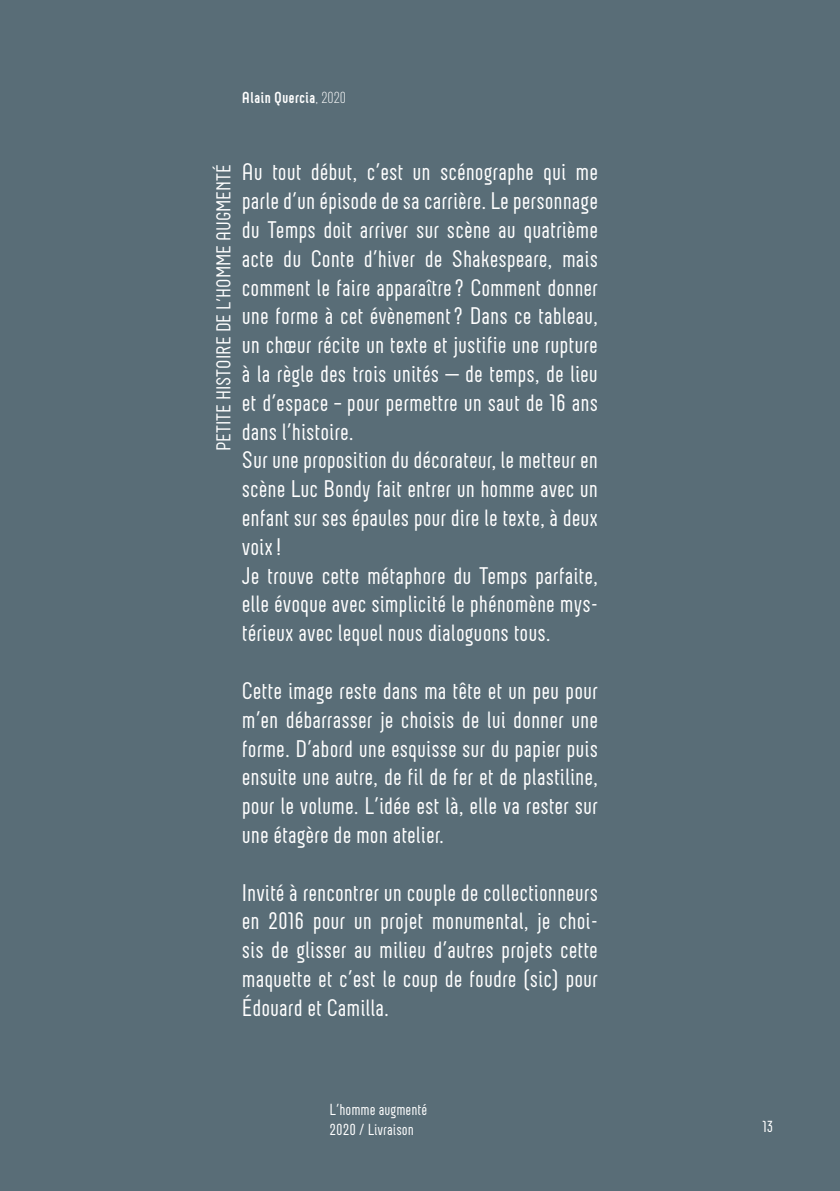
<style>
.page{position:relative;width:840px;height:1191px;background:#fff}
.page>*{position:absolute;margin:0;border:0;box-sizing:border-box;transform-origin:0 0}
.t1{font:24px/28.8px "Neubau";color:#fff;text-align:justify}
.t2{font:20px "Neubau";color:#fff}
.t3{font:16px/19.2px "Neubau";color:#fff}
.t4{font:700 16px "Neubau";color:#fff}
.s1{font-weight:300}
</style>
<div class="page">
<div style="left:0;top:0;width:839px;height:1191px;background:#596d77"></div>
<p class="t4" style="left:242px;top:89px;width:106px">Alain Quercia<span class="s1">, 2020</span></p>
<p class="t2" style="left:212px;top:451px;width:288px;rotate:-90deg">PETITE HISTOIRE DE L’HOMME AUGMENTÉ</p>
<p class="t1" style="left:242px;top:157px;width:357px;text-align:left">Au tout début, c’est un scénographe qui me parle d’un épisode de sa carrière. Le personnage du Temps doit arriver sur scène au quatrième acte du Conte d’hiver de Shakespeare, mais comment le faire apparaître? Comment donner une forme à cet évènement? Dans ce tableau, un chœur récite un texte et justifie une rupture à la règle des trois unités — de temps, de lieu et d’espace – pour permettre un saut de 16 ans dans l’histoire.<br>Sur une proposition du décorateur, le metteur en scène Luc Bondy fait entrer un homme avec un enfant sur ses épaules pour dire le texte, à deux voix!<br>Je trouve cette métaphore du Temps parfaite, elle évoque avec simplicité le phénomène mys&shy;térieux avec lequel nous dialoguons tous.</p>
<p class="t1" style="left:242px;top:676px;width:357px">Cette image reste dans ma tête et un peu pour m’en débarrasser je choisis de lui donner une forme. D’abord une esquisse sur du papier puis ensuite une autre, de fil de fer et de plastiline, pour le volume. L’idée est là, elle va rester sur une étagère de mon atelier.</p>
<p class="t1" style="left:242px;top:877px;width:357px">Invité à rencontrer un couple de collectionneurs en 2016 pour un projet monumental, je choi&shy;sis de glisser au milieu d’autres projets cette maquette et c’est le coup de foudre (sic) pour Édouard et Camilla.</p>
<p class="t3" style="left:329px;top:1100px;width:99px">L’homme augmenté<br>2020 / Livraison</p>
<p class="t3" style="left:762px;top:1116px;width:12px">13</p>
</div>
